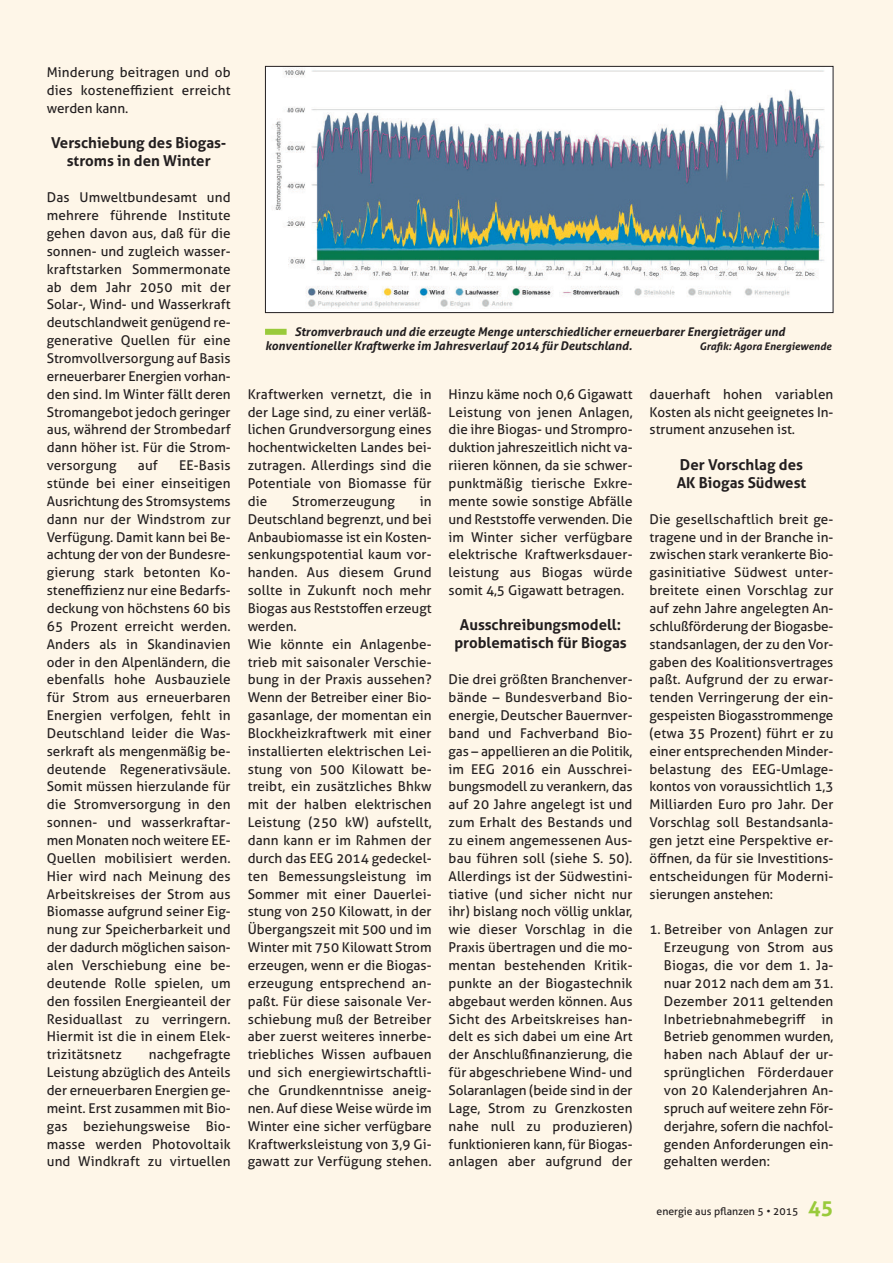
<style>
.page{position:relative;width:893px;height:1263px;background:#fef6e8}
.page>*{position:absolute;margin:0;border:0;box-sizing:border-box;transform-origin:0 0}
.t1{font:700 15px/18px "Aller";color:#231f20;text-align:center}
.t2{font:13.5px/17.9px "Aller";letter-spacing:.01em;color:#231f20;text-align:justify}
.t3{font:italic 700 12px/14.4px "Aller";color:#231f20}
.t4{font:10.5px "Aller";color:#231f20}
.t5{font:italic 700 10.5px "Aller";color:#231f20}
.s1{font-weight:700;font-size:21px;color:#99ca3b}
</style>
<div class="page">
<img style="left:267px;top:68px;width:564px;height:243px">
<div style="left:265px;top:66px;width:568px;height:247px;border:1px solid #231f20"></div>
<div style="left:265px;top:329px;width:22px;height:6px;background:#99ca3b"></div>
<p class="t2" style="left:47px;top:64px;width:185px">Minderung beitragen und ob dies kosteneffizient erreicht werden kann.</p>
<p class="t1" style="left:51px;top:134px;width:177px">Verschiebung des Biogas&shy;stroms in den Winter</p>
<p class="t2" style="left:47px;top:189px;width:185px">Das Umweltbundesamt und mehrere führende Institute gehen davon aus, daß für die sonnen- und zugleich wasser&shy;kraftstarken Sommermonate ab dem Jahr 2050 mit der Solar-, Wind- und Wasserkraft deutschlandweit genügend re&shy;generative Quellen für eine Stromvollversorgung auf Basis erneuerbarer Energien vorhan&shy;den sind. Im Winter fällt deren Stromangebot jedoch geringer aus, während der Strombedarf dann höher ist. Für die Strom&shy;versorgung</p>
<p class="t2" style="left:138px;top:457px;width:21px">auf</p>
<p class="t2" style="left:47px;top:457px;width:185px;text-indent:132px">EE-Basis stünde bei einer einseitigen Ausrichtung des Stromsystems dann nur der Windstrom zur Verfügung. Damit kann bei Be&shy;achtung der von der Bundesre&shy;gierung stark betonten Ko&shy;steneffizienz nur eine Bedarfs&shy;deckung von höchstens 60 bis 65 Prozent erreicht werden.<br>Anders als in Skandinavien oder in den Alpenländern, die ebenfalls hohe Ausbauziele für Strom aus erneuerbaren Energien verfolgen, fehlt in Deutschland leider die Was&shy;serkraft als mengenmäßig be&shy;deutende Regenerativsäule.<br>Somit müssen hierzulande für die Stromversorgung in den sonnen- und wasserkraftar&shy;men Monaten noch weitere EE-Quellen mobilisiert werden.<br>Hier wird nach Meinung des Arbeitskreises der Strom aus Biomasse aufgrund seiner Eig&shy;nung zur Speicherbarkeit und der dadurch möglichen saison&shy;alen Verschiebung eine be&shy;deutende Rolle spielen, um den fossilen Energieanteil der Residuallast zu verringern.<br>Hiermit ist die in einem Elek&shy;trizitätsnetz</p>
<p class="t2" style="left:47px;top:1046px;width:185px;text-indent:102px">nachgefragte Leistung abzüglich des Anteils der erneuerbaren Energien ge&shy;meint. Erst zusammen mit Bio&shy;gas beziehungsweise Bio&shy;masse werden Photovoltaik und Windkraft zu virtuellen</p>
<p class="t3" style="left:265px;top:325px;width:521px;text-indent:30px">Stromverbrauch und die erzeugte Menge unterschiedlicher erneuerbarer Energieträger und konventioneller Kraftwerke im Jahresverlauf 2014 für Deutschland.</p>
<p class="t5" style="left:700px;top:341px;width:133px">Grafik: Agora Energiewende</p>
<p class="t2" style="left:248px;top:385px;width:185px">Kraftwerken vernetzt, die in der Lage sind, zu einer verläß&shy;lichen Grundversorgung eines hochentwickelten Landes bei&shy;zutragen. Allerdings sind die Potentiale von Biomasse für die</p>
<p class="t2" style="left:248px;top:492px;width:185px;text-align:left;text-indent:172px">in<br>Deutschland begrenzt, und bei<br>Anbaubiomasse ist ein Kosten&shy;senkungspotential kaum vor&shy;handen. Aus diesem Grund sollte in Zukunft noch mehr<br>Biogas aus Reststoffen erzeugt werden.<br>Wie könnte ein Anlagenbe&shy;trieb mit saisonaler Verschie&shy;bung in der Praxis aussehen?<br>Wenn der Betreiber einer Bio&shy;gasanlage, der momentan ein<br>Blockheizkraftwerk mit einer installierten elektrischen Lei&shy;stung von 500 Kilowatt be&shy;treibt, ein zusätzliches Bhkw mit der halben elektrischen<br>Leistung (250 kW) aufstellt, dann kann er im Rahmen der durch das EEG 2014 gedeckel&shy;ten Bemessungsleistung im<br>Sommer mit einer Dauerlei&shy;stung von 250 Kilowatt, in der<br>Übergangszeit mit 500 und im<br>Winter mit 750 Kilowatt Strom erzeugen, wenn er die Biogas&shy;erzeugung entsprechend an&shy;paßt. Für diese saisonale Ver&shy;schiebung muß der Betreiber aber zuerst weiteres innerbe&shy;triebliches Wissen aufbauen und sich energiewirtschaftli&shy;che Grundkenntnisse aneig&shy;nen. Auf diese Weise würde im<br>Winter eine sicher verfügbare<br>Kraftwerksleistung von 3,9 Gi&shy;gawatt zur Verfügung stehen.</p>
<p class="t2" style="left:292px;top:492px;width:104px">Stromerzeugung</p>
<p class="t2" style="left:449px;top:385px;width:185px">Hinzu käme noch 0,6 Gigawatt Leistung von jenen Anlagen, die ihre Biogas- und Strompro&shy;duktion jahreszeitlich nicht va&shy;riieren können, da sie schwer&shy;punktmäßig tierische Exkre&shy;mente sowie sonstige Abfälle und Reststoffe verwenden. Die im Winter sicher verfügbare elektrische Kraftwerksdauer&shy;leistung aus Biogas würde somit 4,5 Gigawatt betragen.</p>
<p class="t1" style="left:454px;top:616px;width:174px">Ausschreibungsmodell: problematisch für Biogas</p>
<p class="t2" style="left:449px;top:671px;width:185px">Die drei größten Branchenver&shy;bände – Bundesverband Bio&shy;energie, Deutscher Bauernver&shy;band und Fachverband Bio&shy;gas – appellieren an die Politik, im EEG 2016 ein Ausschrei&shy;bungsmodell zu verankern, das auf 20 Jahre angelegt ist und zum Erhalt des Bestands und zu einem angemessenen Aus&shy;bau führen soll (siehe S. 50).<br>Allerdings ist der Südwestini&shy;tiative (und sicher nicht nur ihr) bislang noch völlig unklar, wie dieser Vorschlag in die Praxis übertragen und die mo&shy;mentan bestehenden Kritik&shy;punkte an der Biogastechnik abgebaut werden können. Aus Sicht des Arbeitskreises han&shy;delt es sich dabei um eine Art der Anschlußfinanzierung, die für abgeschriebene Wind- und Solaranlagen (beide sind in der Lage, Strom zu Grenzkosten nahe null zu produzieren) funktionieren kann, für Biogas&shy;anlagen aber aufgrund der</p>
<p class="t2" style="left:649px;top:385px;width:185px">dauerhaft hohen variablen Kosten als nicht geeignetes In&shy;strument anzusehen ist.</p>
<p class="t1" style="left:677px;top:455px;width:131px;text-align:left">Der Vorschlag des<br>AK Biogas Südwest</p>
<p class="t2" style="left:649px;top:510px;width:185px">Die gesellschaftlich breit ge&shy;tragene und in der Branche in&shy;zwischen stark verankerte Bio&shy;gasinitiative Südwest unter&shy;breitete einen Vorschlag zur auf zehn Jahre angelegten An&shy;schlußförderung der Biogasbe&shy;standsanlagen, der zu den Vor&shy;gaben des Koalitionsvertrages paßt. Aufgrund der zu erwar&shy;tenden Verringerung der ein&shy;gespeisten Biogasstrommenge (etwa 35 Prozent) führt er zu einer entsprechenden Minder&shy;belastung des EEG-Umlage&shy;kontos von voraussichtlich 1,3<br>Milliarden Euro pro Jahr. Der Vorschlag soll Bestandsanla&shy;gen jetzt eine Perspektive er&shy;öffnen, da für sie Investitions&shy;entscheidungen für Moderni&shy;sierungen anstehen:</p>
<p class="t2" style="left:664px;top:921px;width:171px;text-indent:-14px">1. Betreiber von Anlagen zur Erzeugung von Strom aus Biogas, die vor dem 1. Ja&shy;nuar 2012 nach dem am 31.<br>Dezember 2011 geltenden Inbetriebnahmebegriff in Betrieb genommen wurden, haben nach Ablauf der ur&shy;sprünglichen Förderdauer von 20 Kalenderjahren An&shy;spruch auf weitere zehn För&shy;derjahre, sofern die nachfol&shy;genden Anforderungen ein&shy;gehalten werden:</p>
<p class="t4" style="left:656px;top:1205px;width:178px">energie aus pflanzen 5 • 2015 <span class="s1">45</span></p>
</div>
